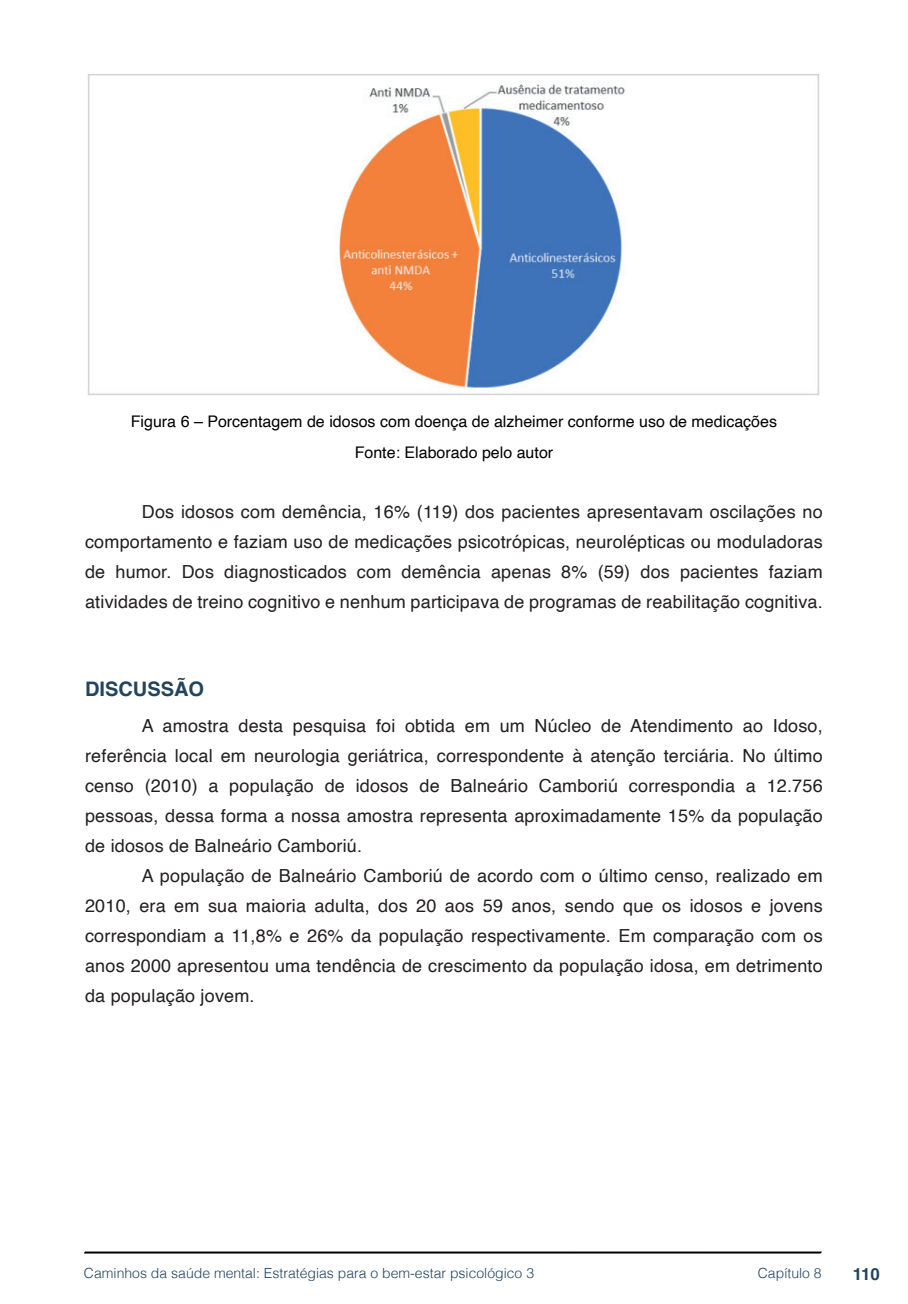
<style>
.page{position:relative;width:908px;height:1304px;background:#fff}
.page>*{position:absolute;margin:0;border:0;box-sizing:border-box;transform-origin:0 0}
.TITULOS{font:700 20px "Helvetica";color:#23445f}
.txt{font:18px/30px "Helvetica";letter-spacing:.01em;color:#231f20;text-align:justify}
.t1{font:700 16.8px "Helvetica";color:#23445f}
.imagens_graf_tab{font:16px "Helvetica";color:#000}
.t2{font:300 14px "Helvetica";color:#23445f}
</style>
<div class="page">
<svg style="left:84px;top:1251px;width:737px;height:3px;background:#515151"></svg>
<img style="left:87px;top:74px;width:733px;height:322px">
<p class="imagens_graf_tab" style="left:131px;top:409px;width:647px">Figura 6 – Porcentagem de idosos com doença de alzheimer conforme uso de medicações</p>
<p class="imagens_graf_tab" style="left:354px;top:440px;width:200px">Fonte: Elaborado pelo autor</p>
<p class="txt" style="left:85px;top:497px;width:738px;text-indent:57px">Dos idosos com demência, 16% (119) dos pacientes apresentavam oscilações no comportamento e faziam uso de medicações psicotrópicas, neurolépticas ou moduladoras de humor. Dos diagnosticados com demência apenas 8% (59) dos pacientes faziam atividades de treino cognitivo e nenhum participava de programas de reabilitação cognitiva.</p>
<p class="TITULOS" style="left:85px;top:677px;width:120px">DISCUSSÃO</p>
<p class="txt" style="left:85px;top:711px;width:739px;text-indent:57px">A amostra desta pesquisa foi obtida em um Núcleo de Atendimento ao Idoso, referência local em neurologia geriátrica, correspondente à atenção terciária. No último censo (2010) a população de idosos de Balneário Camboriú correspondia a 12.756 pessoas, dessa forma a nossa amostra representa aproximadamente 15% da população de idosos de Balneário Camboriú.</p>
<p class="txt" style="left:85px;top:861px;width:738px;text-indent:57px">A população de Balneário Camboriú de acordo com o último censo, realizado em 2010, era em sua maioria adulta, dos 20 aos 59 anos, sendo que os idosos e jovens correspondiam a 11,8% e 26% da população respectivamente. Em comparação com os anos 2000 apresentou uma tendência de crescimento da população idosa, em detrimento da população jovem.</p>
<p class="t2" style="left:84px;top:1261px;width:451px">Caminhos da saúde mental: Estratégias para o bem-estar psicológico 3</p>
<p class="t2" style="left:757px;top:1261px;width:65px">Capítulo 8</p>
<p class="t1" style="left:852px;top:1264px;width:29px">110</p>
</div>
